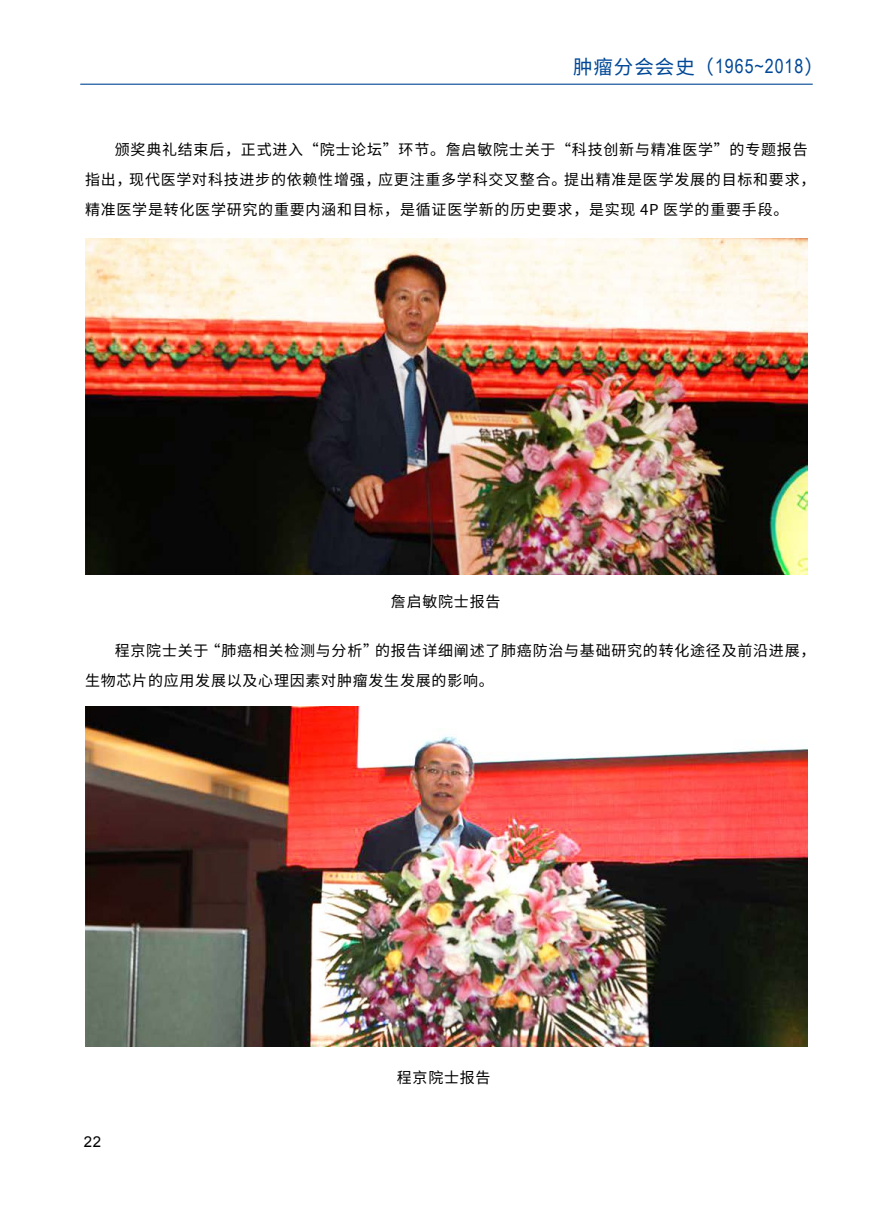
<style>
.page{position:relative;width:893px;height:1212px;background:#fff}
.page>*{position:absolute;margin:0;border:0;box-sizing:border-box;transform-origin:0 0}
.t1{font:19.5px "Arial Narrow";letter-spacing:.05em;color:#004897}
.t2{font:15px/30px "Source Han Sans CN";letter-spacing:.05em;color:#000}
.t3{font:15px "Arial";color:#000}
.s1{font-family:"Source Han Sans CN"}
</style>
<div class="page">
<hr style="left:80px;top:84px;width:733px;height:1px;background:#004897">
<img style="left:85px;top:239px;width:723px;height:336px">
<img style="left:85px;top:707px;width:723px;height:340px">
<h1 class="t1" style="left:573px;top:52px;width:252px"><span class="s1">肿瘤分会会史（</span>1965~2018<span class="s1">）</span></h1>
<p class="t2" style="left:85px;top:134px;width:732px;text-indent:30px">颁奖典礼结束后，正式进入“院士论坛”环节。詹启敏院士关于“科技创新与精准医学”的专题报告指出，现代医学对科技进步的依赖性增强，应更注重多学科交叉整合。提出精准是医学发展的目标和要求，精准医学是转化医学研究的重要内涵和目标，是循证医学新的历史要求，是实现 4P 医学的重要手段。</p>
<p class="t2" style="left:391px;top:587px;width:111px">詹启敏院士报告</p>
<p class="t2" style="left:85px;top:636px;width:732px;text-indent:30px">程京院士关于“肺癌相关检测与分析”的报告详细阐述了肺癌防治与基础研究的转化途径及前沿进展，生物芯片的应用发展以及心理因素对肿瘤发生发展的影响。</p>
<p class="t3" style="left:84px;top:1132px;width:19px">22</p>
<p class="t2" style="left:397px;top:1062px;width:95px">程京院士报告</p>
</div>
